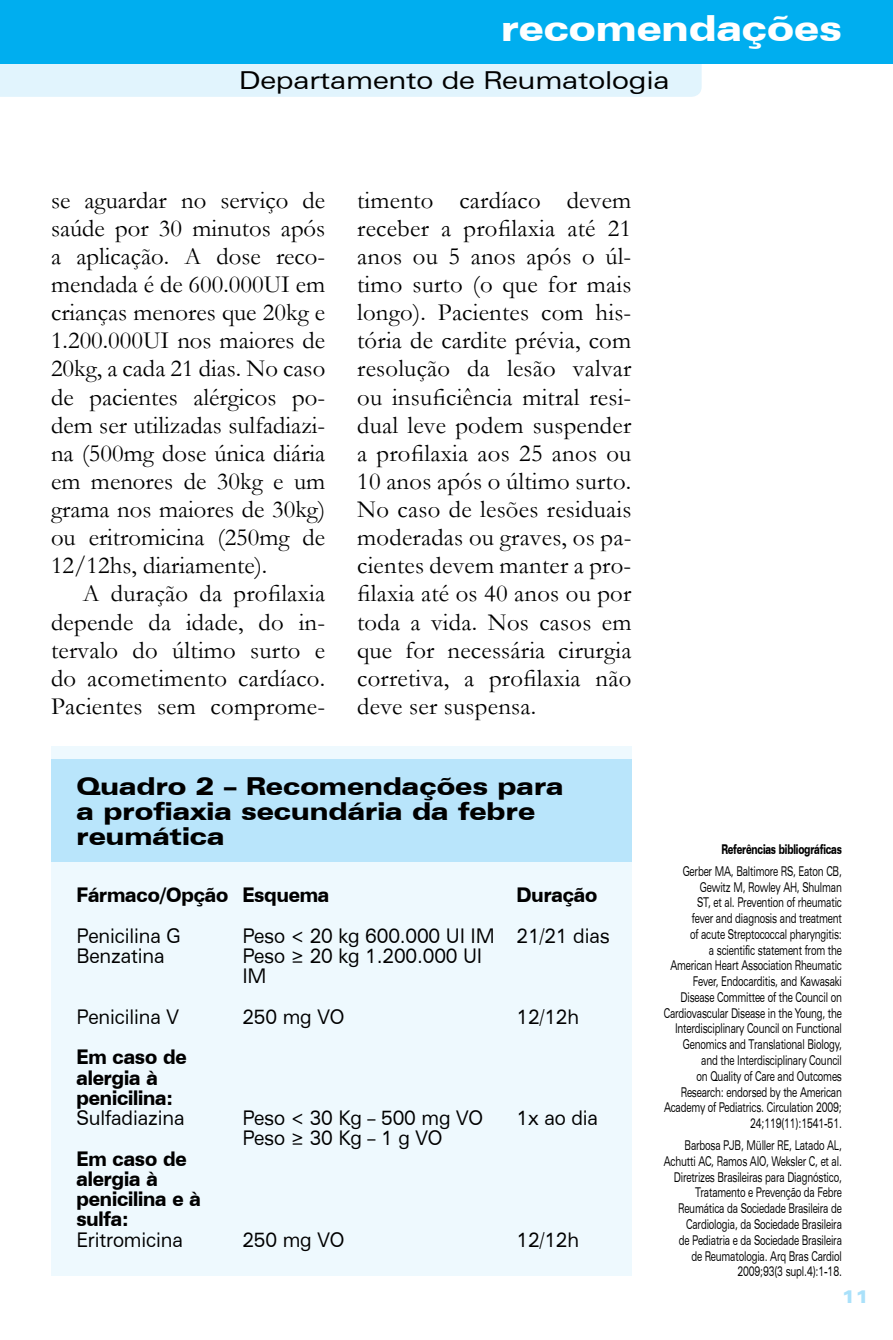
<style>
.page{position:relative;width:893px;height:1340px;background:#fff}
.page>*{position:absolute;margin:0;border:0;box-sizing:border-box;transform-origin:0 0}
.t1{font:900 expanded 36px "Zurich BT";color:#fff}
.t2{font:24.75px/28.1px "Garamond";letter-spacing:.01em;color:#000;text-align:justify}
.t3{font:900 expanded 24.75px/24.8px "Zurich BT";color:#000}
.t4{font:expanded 24.75px "Zurich BT";letter-spacing:-.01em;color:#000}
.t5{font:expanded 20.25px/20.2px "Zurich BT";letter-spacing:-.01em;color:#000;scale:.8 1}
.t6{font:900 expanded 20.25px/20.2px "Zurich BT";letter-spacing:-.01em;color:#000;scale:.8 1}
.t7{font:900 expanded 18px "Zurich BT";color:#aae1fa}
.t8{font:expanded 13.5px/15.8px "Zurich BT";letter-spacing:-.02em;color:#000;text-align:right;scale:.6 1}
.t9{font:900 expanded 13.5px "Zurich BT";letter-spacing:-.02em;color:#000;scale:.6 1}
</style>
<div class="page">
<div style="left:0;top:64px;width:702px;height:33px;background:#e1f4fd"></div>
<div style="left:0;top:0;width:893px;height:64px;background:#00aeef"></div>
<div style="left:51px;top:746px;width:580px;height:530px;background:#eef9fe"></div>
<div style="left:51px;top:759px;width:580px;height:102px;background:#b9e5fb"></div>
<h1 class="t1" style="left:501px;top:7px;width:342px">recomendações</h1>
<p class="t4" style="left:239px;top:66px;width:432px">Departamento de Reumatologia</p>
<p class="t2" style="left:51px;top:185px;width:276px">se aguardar no serviço de saúde por 30 minutos após a aplicação. A dose reco&shy;mendada é de 600.000UI em crianças menores que 20kg e 1.200.000UI nos maiores de 20kg, a cada 21 dias. No caso de pacientes alérgicos po&shy;dem ser utilizadas sulfadiazi&shy;na (500mg dose única diária em menores de 30kg e um grama nos maiores de 30kg) ou eritromicina (250mg de 12/12hs, diariamente).</p>
<p class="t2" style="left:51px;top:579px;width:276px;text-indent:32px">A duração da profilaxia depende da idade, do in&shy;tervalo do último surto e do acometimento cardíaco.<br>Pacientes sem comprome-</p>
<p class="t2" style="left:357px;top:185px;width:276px">timento cardíaco devem receber a profilaxia até 21 anos ou 5 anos após o úl&shy;timo surto (o que for mais longo). Pacientes com his&shy;tória de cardite prévia, com resolução da lesão valvar ou insuficiência mitral resi&shy;dual leve podem suspender a profilaxia aos 25 anos ou 10 anos após o último surto.<br>No caso de lesões residuais moderadas ou graves, os pa&shy;cientes devem manter a pro&shy;filaxia até os 40 anos ou por toda a vida. Nos casos em que for necessária cirurgia corretiva, a profilaxia não deve ser suspensa.</p>
<p class="t3" style="left:77px;top:773px;width:489px">Quadro 2 – Recomendações para a profiaxia secundária da febre reumática</p>
<p class="t6" style="left:77px;top:885px;width:191px">Fármaco/Opção</p>
<p class="t5" style="left:77px;top:925px;width:132px">Penicilina G<br>Benzatina</p>
<p class="t5" style="left:77px;top:1006px;width:130px">Penicilina V</p>
<p class="t6" style="left:77px;top:1047px;width:139px">Em caso de alergia à penicilina:</p>
<p class="t5" style="left:77px;top:1107px;width:137px">Sulfadiazina</p>
<p class="t6" style="left:77px;top:1148px;width:157px">Em caso de alergia à penicilina e à sulfa:</p>
<p class="t5" style="left:77px;top:1229px;width:135px">Eritromicina</p>
<p class="t6" style="left:242px;top:885px;width:110px">Esquema</p>
<p class="t5" style="left:242px;top:925px;width:317px">Peso &lt; 20 kg 600.000 UI IM<br>Peso ≥ 20 kg 1.200.000 UI<br>IM</p>
<p class="t5" style="left:242px;top:1006px;width:129px">250 mg VO</p>
<p class="t5" style="left:242px;top:1107px;width:303px">Peso &lt; 30 Kg – 500 mg VO<br>Peso ≥ 30 Kg – 1 g VO</p>
<p class="t5" style="left:242px;top:1229px;width:129px">250 mg VO</p>
<p class="t6" style="left:517px;top:885px;width:102px">Duração</p>
<p class="t5" style="left:517px;top:925px;width:118px">21/21 dias</p>
<p class="t5" style="left:517px;top:1006px;width:80px">12/12h</p>
<p class="t5" style="left:517px;top:1107px;width:103px">1x ao dia</p>
<p class="t5" style="left:517px;top:1229px;width:80px">12/12h</p>
<p class="t9" style="left:721px;top:841px;width:202px">Referências bibliográficas</p>
<p class="t8" style="left:664px;top:863px;width:299px">Gerber MA, Baltimore RS, Eaton CB, Gewitz M, Rowley AH, Shulman<br>ST, et al. Prevention of rheumatic<br>fever and diagnosis and treatment<br>of acute Streptococcal pharyngitis:<br>a scientific statement from the American Heart Association Rheumatic Fever, Endocarditis, and Kawasaki Disease Committee of the Council on Cardiovascular Disease in the Young, the Interdisciplinary Council on Functional Genomics and Translational Biology, and the Interdisciplinary Council<br>on Quality of Care and Outcomes Research: endorsed by the American Academy of Pediatrics. Circulation 2009; 24;119(11):1541-51.</p>
<p class="t8" style="left:664px;top:1137px;width:298px">Barbosa PJB, Müller RE, Latado AL, Achutti AC, Ramos AIO, Weksler C, et al.<br>Diretrizes Brasileiras para Diagnóstico, Tratamento e Prevenção da Febre Reumática da Sociedade Brasileira de Cardiologia, da Sociedade Brasileira<br>de Pediatria e da Sociedade Brasileira<br>de Reumatologia. Arq Bras Cardiol 2009;93(3 supl.4):1-18.</p>
<p class="t7" style="left:842px;top:1285px;width:29px">11</p>
</div>
